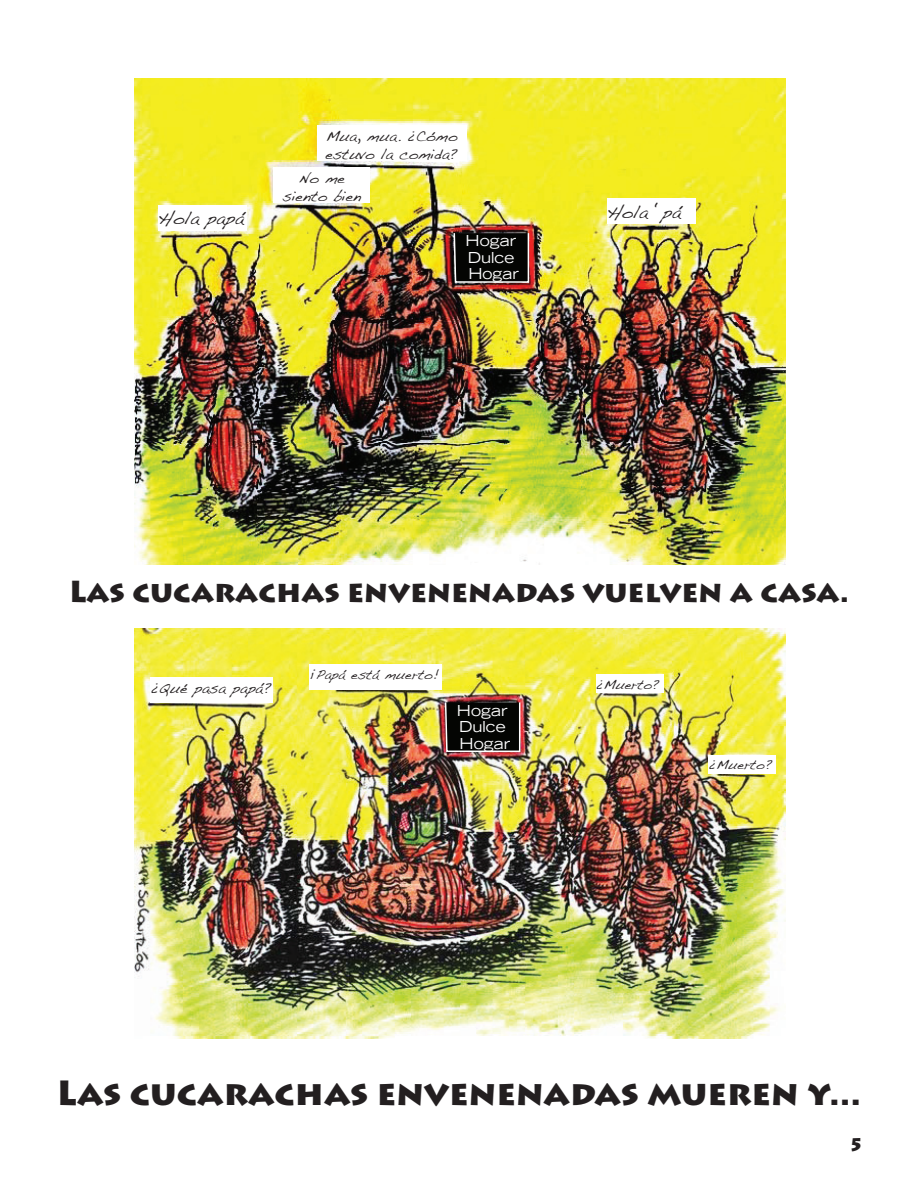
<style>
.page{position:relative;width:918px;height:1188px;background:#fff}
.page>*{position:absolute;margin:0;border:0;box-sizing:border-box;transform-origin:0 0}
.t1{font:900 34.5px "Lithos Pro";color:#231f20}
.t2{font:900 30px "Lithos Pro";color:#231f20}
.t3{font:18px "Handwriting Dakota";color:#231f20}
.t4{font:900 18px "Lithos Pro";color:#231f20}
.t5{font:15px/18px "Handwriting Dakota";color:#231f20;text-align:center}
.t6{font:expanded 15px/16.5px "Trade Gothic LT";color:#fff}
.t7{font:13.5px "Handwriting Dakota";color:#231f20}
</style>
<div class="page">
<img style="left:135px;top:78px;width:651px;height:486px">
<img style="left:135px;top:629px;width:651px;height:409px">
<div style="left:158px;top:205px;width:89px;height:25px;background:#fff"></div>
<div style="left:273px;top:167px;width:97px;height:35px;background:#fff"></div>
<svg style="left:325px;top:125px;width:142px;height:38px"></svg>
<div style="left:317px;top:125px;width:149px;height:35px;background:#fff"></div>
<div style="left:607px;top:198px;width:89px;height:25px;background:#fff"></div>
<svg style="left:453px;top:232px;width:77px;height:52px;background:#191816"></svg>
<div style="left:150px;top:677px;width:123px;height:25px;background:#fff"></div>
<div style="left:309px;top:665px;width:133px;height:25px;background:#fff"></div>
<svg style="left:444px;top:701px;width:77px;height:52px;background:#1d1817"></svg>
<div style="left:596px;top:675px;width:67px;height:18px;background:#fff"></div>
<div style="left:708px;top:755px;width:68px;height:18px;background:#fff"></div>
<p class="t3" style="left:158px;top:208px;width:87px">Hola papá</p>
<p class="t5" style="left:325px;top:127px;width:134px;text-align:left">Mua, mua. ¿Cómo estuvo la comida?</p>
<p class="t5" style="left:283px;top:169px;width:80px">No me siento bien</p>
<p class="t6" style="left:466px;top:232px;width:55px">Hogar<br>Dulce<br>Hogar</p>
<p class="t3" style="left:607px;top:201px;width:76px">Hola ‘pá</p>
<h2 class="t2" style="left:69px;top:573px;width:781px">Las cucarachas envenenadas vuelven a casa.</h2>
<p class="t5" style="left:150px;top:679px;width:123px">¿Qué pasa papá?</p>
<p class="t7" style="left:309px;top:667px;width:131px">¡Papá está muerto!</p>
<p class="t6" style="left:457px;top:702px;width:55px">Hogar<br>Dulce<br>Hogar</p>
<p class="t7" style="left:596px;top:676px;width:65px">¿Muerto?</p>
<p class="t7" style="left:708px;top:757px;width:65px">¿Muerto?</p>
<h1 class="t1" style="left:57px;top:1071px;width:806px">Las cucarachas envenenadas mueren y...</h1>
<p class="t4" style="left:849px;top:1134px;width:16px">5</p>
</div>
